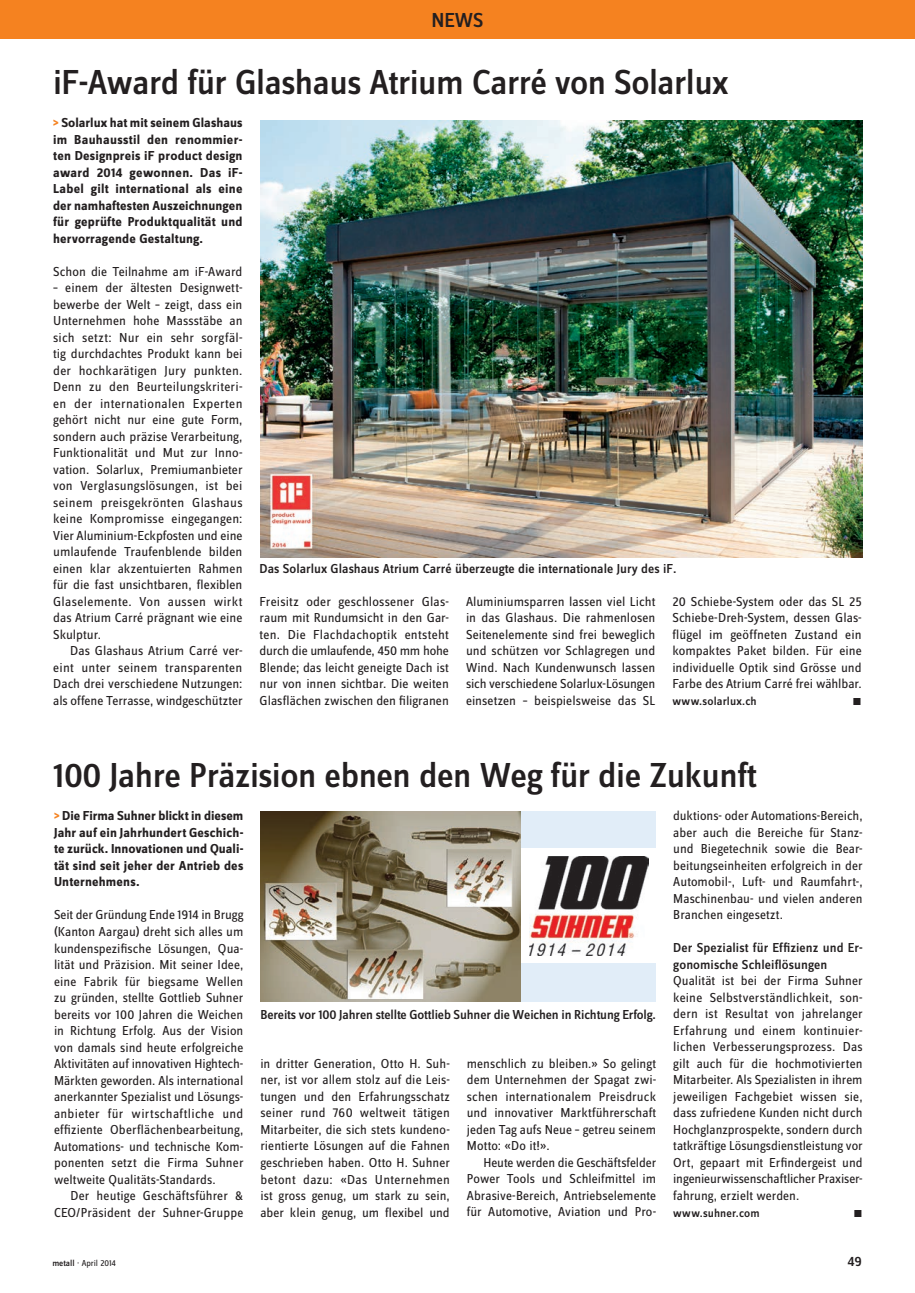
<style>
.page{position:relative;width:915px;height:1293px;background:#fff}
.page>*{position:absolute;margin:0;border:0;box-sizing:border-box;transform-origin:0 0}
.NEWS_Titel_24__mediu{font:500 36px "Zine Sans Dis";letter-spacing:-.015em;color:#231f20}
.t1{font:500 21px "Zine Sans Dis";color:#231f20}
.t2{font:500 14.25px "Zine Sans Dis";color:#231f20}
.NEWS_Grundtext_ohne{font:13.5px/16.5px "Zine Sans Dis";color:#231f20;text-align:justify}
.NEWS_Grundtext_EZ_9{font:13.5px/16.5px "Zine Sans Dis";letter-spacing:.005em;color:#231f20;text-align:justify}
.NEWS_Grundtext_ohne-2{font:700 13.5px/16.5px "Zine Sans Dis";letter-spacing:.01em;color:#231f20;text-align:justify}
.NEWS_Legende_9__medi{font:500 13.5px "Zine Sans Dis";color:#231f20}
.NEWS_Grundtext_ohne-3{font:500 13.5px/16.5px "Zine Sans Dis";letter-spacing:.005em;color:#231f20}
.NEWS_Grundtext_ohne-4{font:500 12px "Zine Sans Dis";letter-spacing:.01em;color:#231f20}
.NEWS_Grundtext_ohne-5{font:10.5px "Zine Sans Dis Regular Roman Exp";color:#231f20}
.t3{font:9px "Zine Sans Dis";color:#231f20}
.s1{color:#f58220}
.s2{font-weight:500}
</style>
<div class="page">
<div style="left:0;top:0;width:914px;height:38px;background:#f58220"></div>
<div style="left:260px;top:811px;width:396px;height:190px;background:#e1edf8"></div>
<img style="left:260px;top:811px;width:260px;height:190px">
<div style="left:520px;top:848px;width:139px;height:115px;background:#fff"></div>
<img style="left:529px;top:856px;width:119px;height:99px">
<img style="left:260px;top:120px;width:602px;height:437px">
<h2 class="t1" style="left:431px;top:9px;width:53px">NEWS</h2>
<p class="NEWS_Titel_24__mediu" style="left:53px;top:64px;width:676px">iF-Award für Glashaus Atrium Carré von Solarlux</p>
<p class="NEWS_Grundtext_ohne-2" style="left:53px;top:115px;width:191px"><span class="s1">&gt;</span> Solarlux hat mit seinem Glashaus im Bauhausstil den renommier&shy;ten Designpreis iF product design award 2014 gewonnen. Das iF-Label gilt international als eine der namhaftesten Auszeichnungen für geprüfte Produktqualität und hervorragende Gestaltung.</p>
<p class="NEWS_Grundtext_ohne" style="left:53px;top:264px;width:191px">Schon die Teilnahme am iF-Award</p>
<p class="NEWS_Grundtext_ohne" style="left:53px;top:280px;width:191px">– einem der ältesten Designwett&shy;bewerbe der Welt – zeigt, dass ein Unternehmen hohe Massstäbe an sich setzt: Nur ein sehr sorgfäl&shy;tig durchdachtes Produkt kann bei der hochkarätigen Jury punkten.<br>Denn zu den Beurteilungskriteri&shy;en der internationalen Experten gehört nicht nur eine gute Form, sondern auch präzise Verarbeitung, Funktionalität und Mut zur Inno&shy;vation. Solarlux, Premiumanbieter von Verglasungslösungen, ist bei seinem preisgekrönten Glashaus keine Kompromisse eingegangen:<br>Vier Aluminium-Eckpfosten und eine umlaufende Traufenblende bilden einen klar akzentuierten Rahmen für die fast unsichtbaren, flexiblen Glaselemente. Von aussen wirkt das Atrium Carré prägnant wie eine Skulptur.</p>
<p class="NEWS_Grundtext_ohne" style="left:53px;top:643px;width:191px;text-indent:17px">Das Glashaus Atrium Carré ver&shy;eint unter seinem transparenten Dach drei verschiedene Nutzungen: als offene Terrasse, windgeschützter</p>
<p class="NEWS_Legende_9__medi" style="left:259px;top:562px;width:418px">Das Solarlux Glashaus Atrium Carré überzeugte die internationale Jury des iF.</p>
<p class="NEWS_Grundtext_ohne" style="left:259px;top:594px;width:191px">Freisitz oder geschlossener Glas&shy;raum mit Rundumsicht in den Gar&shy;ten. Die Flachdachoptik entsteht durch die umlaufende, 450 mm hohe Blende; das leicht geneigte Dach ist nur von innen sichtbar. Die weiten Glasflächen zwischen den filigranen</p>
<p class="NEWS_Grundtext_ohne" style="left:466px;top:594px;width:191px">Aluminiumsparren lassen viel Licht in das Glashaus. Die rahmenlosen Seitenelemente sind frei beweglich und schützen vor Schlagregen und Wind. Nach Kundenwunsch lassen sich verschiedene Solarlux-Lösungen einsetzen – beispielsweise das SL</p>
<p class="NEWS_Grundtext_ohne" style="left:672px;top:594px;width:191px">20 Schiebe-System oder das SL 25<br>Schiebe-Dreh-System, dessen Glas&shy;flügel im geöffneten Zustand ein kompaktes Paket bilden. Für eine individuelle Optik sind Grösse und Farbe des Atrium Carré frei wählbar.</p>
<p class="NEWS_Grundtext_ohne-4" style="left:672px;top:695px;width:86px">www.solarlux.ch</p>
<p class="NEWS_Grundtext_ohne-5" style="left:852px;top:696px;width:11px">m</p>
<p class="NEWS_Titel_24__mediu" style="left:53px;top:757px;width:705px">100 Jahre Präzision ebnen den Weg für die Zukunft</p>
<p class="NEWS_Grundtext_ohne-2" style="left:54px;top:808px;width:191px"><span class="s1">&gt;</span> Die Firma Suhner blickt in diesem Jahr auf ein Jahrhundert Geschich&shy;te zurück. Innovationen und Quali&shy;tät sind seit jeher der Antrieb des Unternehmens.</p>
<p class="NEWS_Grundtext_ohne" style="left:54px;top:907px;width:191px">Seit der Gründung Ende 1914 in Brugg (Kanton Aargau) dreht sich alles um kundenspezifische Lösungen, Qua&shy;lität und Präzision. Mit seiner Idee, eine Fabrik für biegsame Wellen zu gründen, stellte Gottlieb Suhner bereits vor 100 Jahren die Weichen in Richtung Erfolg. Aus der Vision von damals sind heute erfolgreiche Aktivitäten auf innovativen Hightech-Märkten geworden. Als international anerkannter Spezialist und Lösungs&shy;anbieter für wirtschaftliche und effiziente Oberflächenbearbeitung, Automations- und technische Kom&shy;ponenten setzt die Firma Suhner weltweite Qualitäts-Standards.</p>
<p class="NEWS_Grundtext_EZ_9" style="left:54px;top:1188px;width:191px;text-align:right">Der heutige Geschäftsführer &amp;<br>CEO/Präsident der Suhner-Gruppe</p>
<p class="NEWS_Legende_9__medi" style="left:260px;top:1007px;width:397px">Bereits vor 100 Jahren stellte Gottlieb Suhner die Weichen in Richtung Erfolg.</p>
<p class="NEWS_Grundtext_EZ_9" style="left:260px;top:1056px;width:191px">in dritter Generation, Otto H. Suh&shy;ner, ist vor allem stolz auf die Leis&shy;tungen und den Erfahrungsschatz seiner rund 760 weltweit tätigen Mitarbeiter, die sich stets kundeno&shy;rientierte Lösungen auf die Fahnen geschrieben haben. Otto H. Suhner betont dazu: «Das Unternehmen ist gross genug, um stark zu sein, aber klein genug, um flexibel und</p>
<p class="NEWS_Grundtext_EZ_9" style="left:466px;top:1056px;width:191px">menschlich zu bleiben.» So gelingt dem Unternehmen der Spagat zwi&shy;schen internationalem Preisdruck und innovativer Marktführerschaft jeden Tag aufs Neue – getreu seinem Motto: «Do it!».</p>
<p class="NEWS_Grundtext_EZ_9" style="left:466px;top:1155px;width:191px;text-indent:16px">Heute werden die Geschäftsfelder Power Tools und Schleifmittel im Abrasive-Bereich, Antriebselemente für Automotive, Aviation und Pro-</p>
<p class="NEWS_Grundtext_EZ_9" style="left:673px;top:808px;width:191px">duktions- oder Automations-Bereich, aber auch die Bereiche für Stanz&shy;und Biegetechnik sowie die Bear&shy;beitungseinheiten erfolgreich in der Automobil-, Luft- und Raumfahrt-, Maschinenbau- und vielen anderen Branchen eingesetzt.</p>
<p class="NEWS_Grundtext_ohne-3" style="left:673px;top:940px;width:191px">Der Spezialist für Effizienz und Er&shy;gonomische Schleiflösungen</p>
<p class="NEWS_Grundtext_ohne" style="left:673px;top:973px;width:191px">Qualität ist bei der Firma Suhner keine Selbstverständlichkeit, son&shy;dern ist Resultat von jahrelanger Erfahrung und einem kontinuier&shy;lichen Verbesserungsprozess. Das gilt auch für die hochmotivierten Mitarbeiter. Als Spezialisten in ihrem jeweiligen Fachgebiet wissen sie, dass zufriedene Kunden nicht durch Hochglanzprospekte, sondern durch tatkräftige Lösungsdienstleistung vor Ort, gepaart mit Erfindergeist und ingenieurwissenschaftlicher Praxiser&shy;fahrung, erzielt werden.</p>
<p class="NEWS_Grundtext_ohne-4" style="left:673px;top:1206px;width:88px">www.suhner.com</p>
<p class="NEWS_Grundtext_ohne-5" style="left:853px;top:1208px;width:11px">m</p>
<p class="t3" style="left:52px;top:1259px;width:65px"><span class="s2">metall</span> · April 2014</p>
<p class="t2" style="left:847px;top:1254px;width:16px">49</p>
</div>
